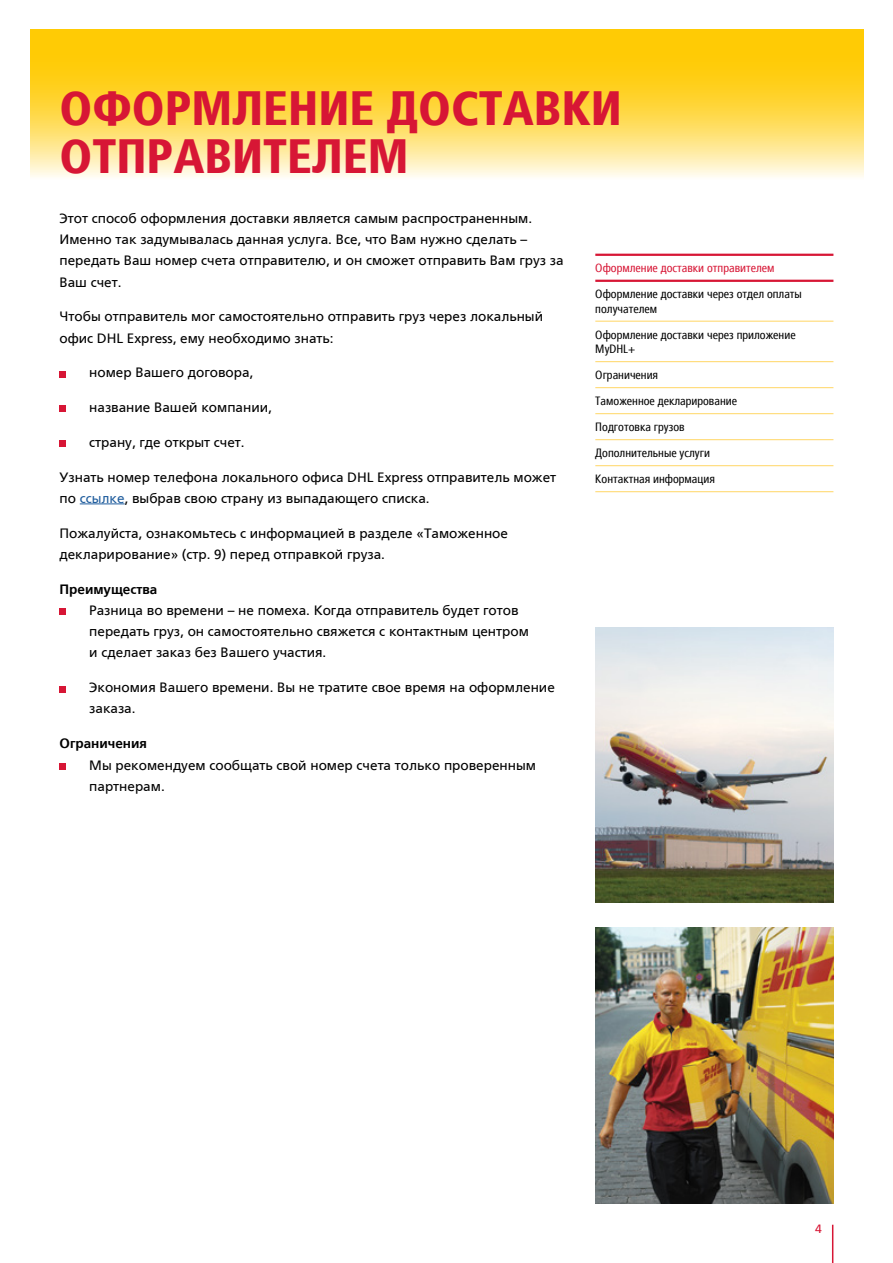
<style>
.page{position:relative;width:893px;height:1263px;background:#fff}
.page>*{position:absolute;margin:0;border:0;box-sizing:border-box;transform-origin:0 0}
.t1{font:900 condensed 48px/48px "Frutiger LTCYR";color:#d71635}
.t2{font:13.5px/21.3px "Frutiger LTCYR";color:#000}
.t3{font:700 13.5px "Frutiger LTCYR";color:#000}
.t4{font:condensed 12px/26px "Frutiger LTCYR";color:#000}
.t5{font:condensed 12px "Frutiger LTCYR";color:#d71635}
.t6{font:12px "Frutiger LTCYR";color:#d71635}
.s1{color:#215e9e}
</style>
<div class="page">
<svg style="left:30px;top:30px;width:833px;height:147px"></svg>
<img style="left:595px;top:928px;width:238px;height:275px">
<img style="left:595px;top:627px;width:238px;height:276px">
<hr style="left:832px;top:1225px;width:1px;height:38px;background:#d71635">
<hr style="left:595px;top:321px;width:238px;height:1px;background:#ffdd7e">
<hr style="left:595px;top:361px;width:238px;height:1px;background:#ffdd7e">
<hr style="left:595px;top:387px;width:238px;height:1px;background:#ffdd7e">
<hr style="left:595px;top:413px;width:238px;height:1px;background:#ffdd7e">
<hr style="left:595px;top:439px;width:238px;height:1px;background:#ffdd7e">
<hr style="left:595px;top:465px;width:238px;height:1px;background:#ffdd7e">
<hr style="left:595px;top:491px;width:238px;height:1px;background:#ffdd7e">
<hr style="left:595px;top:254px;width:238px;height:2px;background:#d71635">
<hr style="left:595px;top:280px;width:238px;height:2px;background:#d71635">
<hr style="left:80px;top:503px;width:45px;height:1px;background:#215e9e">
<svg style="left:60px;top:371px;width:6px;height:6px"></svg>
<svg style="left:60px;top:406px;width:6px;height:6px"></svg>
<div style="left:60px;top:440px;width:6px;height:7px;background:#d71635"></div>
<div style="left:60px;top:608px;width:6px;height:7px;background:#d71635"></div>
<svg style="left:60px;top:686px;width:6px;height:6px"></svg>
<svg style="left:60px;top:763px;width:6px;height:6px"></svg>
<h1 class="t1" style="left:60px;top:86px;width:564px">ОФОРМЛЕНИЕ ДОСТАВКИ<br>ОТПРАВИТЕЛЕМ</h1>
<p class="t2" style="left:60px;top:208px;width:505px">Этот способ оформления доставки является самым распространенным.<br>Именно так задумывалась данная услуга. Все, что Вам нужно сделать – передать Ваш номер счета отправителю, и он сможет отправить Вам груз за Ваш счет.</p>
<p class="t2" style="left:60px;top:306px;width:485px">Чтобы отправитель мог самостоятельно отправить груз через локальный офис DHL Express, ему необходимо знать:</p>
<p class="t2" style="left:89px;top:362px;width:166px">номер Вашего договора,</p>
<p class="t2" style="left:89px;top:397px;width:184px">название Вашей компании,</p>
<p class="t2" style="left:89px;top:432px;width:157px">страну, где открыт счет.</p>
<p class="t2" style="left:60px;top:466px;width:498px">Узнать номер телефона локального офиса DHL Express отправитель может по <span class="s1">ссылке</span>, выбрав свою страну из выпадающего списка.</p>
<p class="t2" style="left:60px;top:522px;width:450px">Пожалуйста, ознакомьтесь с информацией в разделе «Таможенное декларирование» (стр. 9) перед отправкой груза.</p>
<p class="t3" style="left:60px;top:582px;width:99px">Преимущества</p>
<p class="t2" style="left:89px;top:600px;width:441px">Разница во времени – не помеха. Когда отправитель будет готов передать груз, он самостоятельно свяжется с контактным центром и сделает заказ без Вашего участия.</p>
<p class="t2" style="left:89px;top:677px;width:467px">Экономия Вашего времени. Вы не тратите свое время на оформление заказа.</p>
<p class="t3" style="left:60px;top:736px;width:89px">Ограничения</p>
<p class="t2" style="left:89px;top:754px;width:448px">Мы рекомендуем сообщать свой номер счета только проверенным партнерам.</p>
<p class="t5" style="left:595px;top:262px;width:181px">Оформление доставки отправителем</p>
<p class="t4" style="left:595px;top:287px;width:208px;line-height:14.4px">Оформление доставки через отдел оплаты получателем</p>
<p class="t4" style="left:595px;top:328px;width:202px;line-height:14.4px">Оформление доставки через приложение<br>MyDHL+</p>
<p class="t4" style="left:595px;top:362px;width:143px">Ограничения<br>Таможенное декларирование<br>Подготовка грузов<br>Дополнительные услуги<br>Контактная информация</p>
<p class="t6" style="left:815px;top:1222px;width:8px">4</p>
</div>
